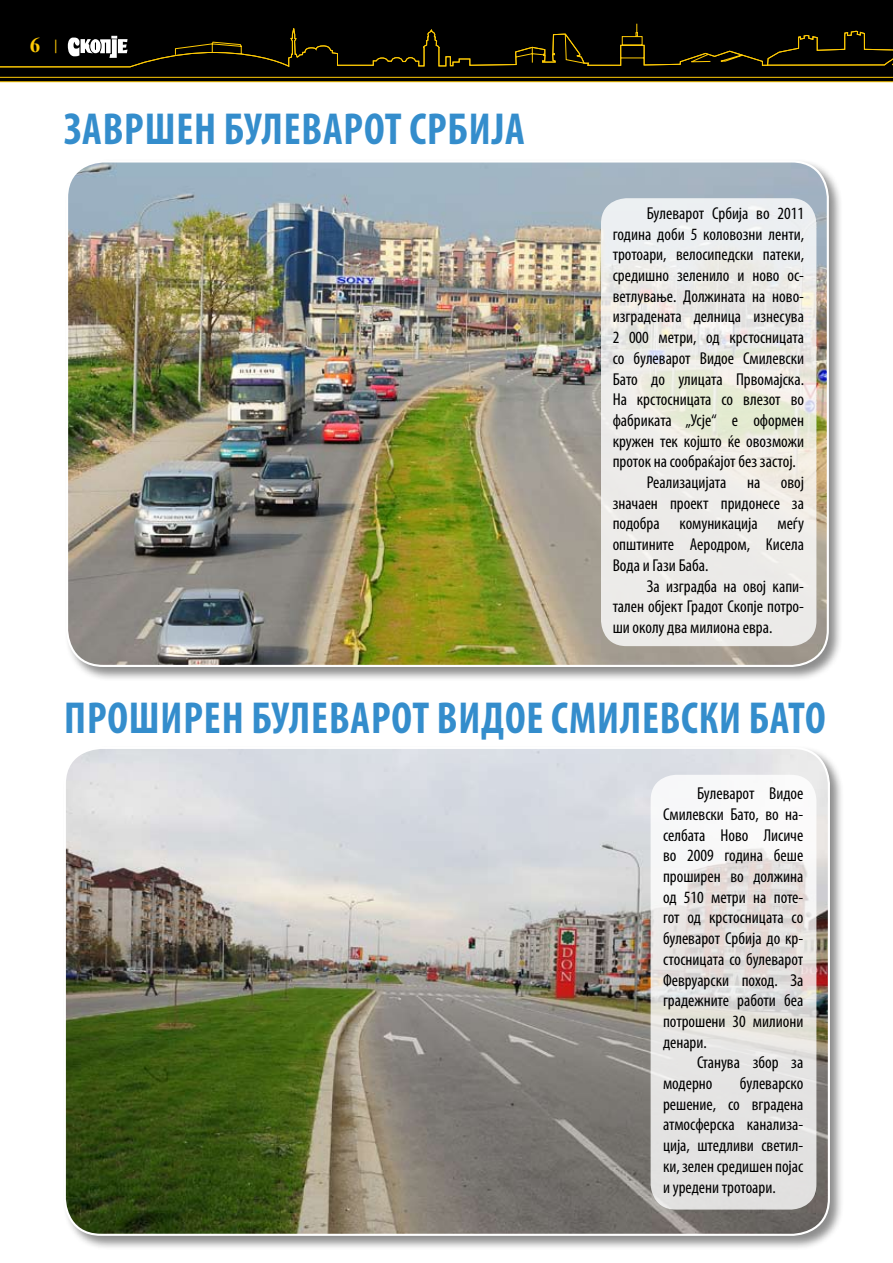
<style>
.page{position:relative;width:893px;height:1263px;background:#fff}
.page>*{position:absolute;margin:0;border:0;box-sizing:border-box;transform-origin:0 0}
.t1{font:700 condensed 45px "Myriad Pro";letter-spacing:.02em;color:#348dcc;scale:.95 1}
.t2{font:700 21px "Times New Roman";color:#ffcb05}
.t3{font:condensed 17.25px/20.7px "Myriad Pro";color:#000;text-align:justify}
.s1{font-family:"Avant Garde IT Cby BT";font-weight:500;font-size:13.5px}
</style>
<div class="page">
<div style="left:0;top:0;width:893px;height:24px;background:#000"></div>
<svg style="left:0;top:24px;width:891px;height:57px;background:#0f0d03"></svg>
<hr style="left:0;top:81px;width:893px;height:1px;background:#ffcb05">
<hr style="left:0;top:77px;width:893px;height:1px;background:#ffcb05">
<svg style="left:891px;top:24px;width:2px;height:58px"></svg>
<div style="left:62px;top:745px;width:788px;height:512px;background:#000;opacity:.45"></div>
<img style="left:65px;top:748px;width:764px;height:487px">
<div style="left:64px;top:159px;width:786px;height:529px;background:#000;opacity:.45"></div>
<img style="left:67px;top:161px;width:761px;height:505px">
<svg style="left:601px;top:198px;width:215px;height:448px;background:#ecebe7"></svg>
<svg style="left:651px;top:775px;width:165px;height:434px;fill:#e5e3e2"></svg>
<p class="t2" style="left:30px;top:31px;width:31px">6 <span class="s1">|</span></p>
<h1 class="t1" style="left:64px;top:101px;width:486px">ЗАВРШЕН БУЛЕВАРОТ СРБИЈА</h1>
<p class="t3" style="left:647px;top:203px;width:159px">Булеварот Србија во 2011</p>
<p class="t3" style="left:613px;top:223px;width:193px">година доби 5 коловозни ленти,</p>
<p class="t3" style="left:613px;top:244px;width:193px">тротоари, велосипедски патеки,</p>
<p class="t3" style="left:613px;top:265px;width:193px">средишно зеленило и ново ос-</p>
<p class="t3" style="left:613px;top:285px;width:193px">ветлување. Должината на ново-</p>
<p class="t3" style="left:613px;top:306px;width:193px">изградената делница изнесува</p>
<p class="t3" style="left:613px;top:327px;width:193px">2 000 метри, од крстосницата</p>
<p class="t3" style="left:613px;top:348px;width:193px">со булеварот Видое Смилевски</p>
<p class="t3" style="left:613px;top:368px;width:193px">Бато до улицата Првомајска.</p>
<p class="t3" style="left:613px;top:389px;width:193px">На крстосницата со влезот во</p>
<p class="t3" style="left:613px;top:410px;width:193px">фабриката „Усје“ е оформен</p>
<p class="t3" style="left:613px;top:430px;width:193px">кружен тек којшто ќе овозможи</p>
<p class="t3" style="left:613px;top:451px;width:185px">проток на сообраќајот без застој.</p>
<p class="t3" style="left:647px;top:472px;width:159px">Реализацијата на овој</p>
<p class="t3" style="left:613px;top:492px;width:193px">значаен проект придонесе за</p>
<p class="t3" style="left:613px;top:513px;width:193px">подобра комуникација меѓу</p>
<p class="t3" style="left:613px;top:534px;width:193px">општините Аеродром, Кисела</p>
<p class="t3" style="left:613px;top:555px;width:97px">Вода и Гази Баба.</p>
<p class="t3" style="left:647px;top:575px;width:158px">За изградба на овој капи-</p>
<p class="t3" style="left:613px;top:596px;width:192px">тален објект Градот Скопје потро-</p>
<p class="t3" style="left:613px;top:617px;width:161px">ши околу два милионa евра.</p>
<h1 class="t1" style="left:64px;top:690px;width:803px">ПРОШИРЕН БУЛЕВАРОТ ВИДОЕ СМИЛЕВСКИ БАТО</h1>
<p class="t3" style="left:663px;top:783px;width:142px;text-indent:34px">Булеварот Видое Смилевски Бато, во на&shy;селбата Ново Лисиче во 2009 година беше проширен во должина од 510 метри на поте&shy;гот од крстосницата со булеварот Србија до кр&shy;стосницата со булеварот Февруарски поход. За градежните работи беа потрошени 30 милиони денари.</p>
<p class="t3" style="left:663px;top:1052px;width:142px;text-indent:34px">Станува збор за модерно</p>
<p class="t3" style="left:663px;top:1073px;width:142px;text-indent:77px">булеварско решение, со вградена атмосферска канализа&shy;ција, штедливи светил&shy;ки, зелен средишен појас и уредени тротоари.</p>
</div>
